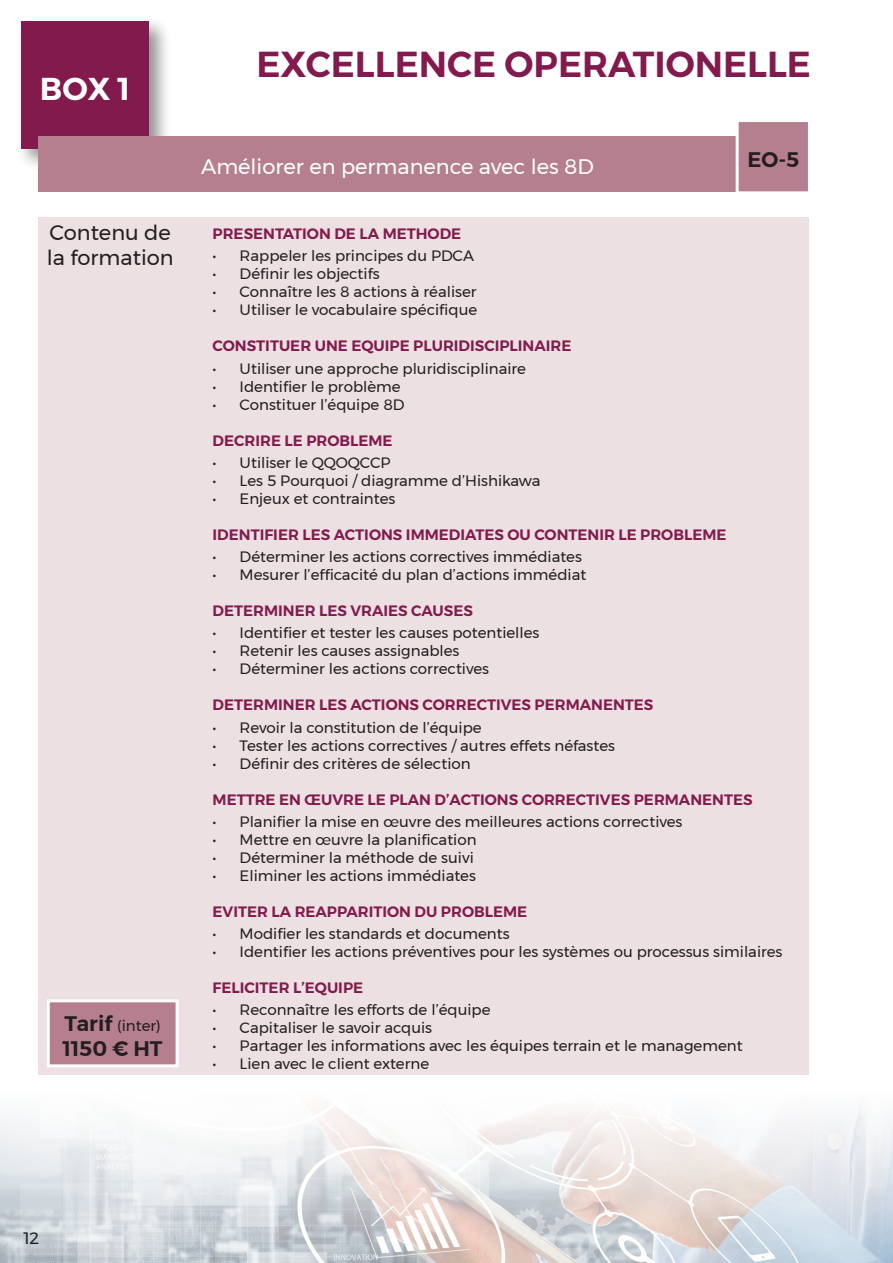
<style>
.page{position:relative;width:893px;height:1263px;background:#fff}
.page>*{position:absolute;margin:0;border:0;box-sizing:border-box;transform-origin:0 0}
.t1{font:600 36px "Montserrat";color:#831a4e}
.t2{font:600 31.5px "Montserrat";color:#fff}
.t3{font:21px "Montserrat";color:#fff}
.t4{font:21px "Montserrat";color:#231f20}
.t5{font:600 21px "Montserrat";color:#231f20}
.t6{font:16.5px "Montserrat";color:#231f20}
.t7{font:15px "Montserrat";color:#231f20}
.t8{font:600 15px "Montserrat";color:#831a4e}
.s1{font-weight:600;font-size:21px}
</style>
<div class="page">
<img style="left:0;top:1105px;width:893px;height:158px">
<div style="left:16px;top:16px;width:156px;height:156px;background:#231f20;opacity:.5"></div>
<div style="left:21px;top:21px;width:128px;height:128px;background:#831a4e"></div>
<div style="left:38px;top:136px;width:719px;height:55px;background:#b57f8f"></div>
<svg style="left:734px;top:122px;width:74px;height:70px"></svg>
<div style="left:38px;top:217px;width:771px;height:858px;background:#ece0e2"></div>
<svg style="left:47px;top:999px;width:132px;height:69px;background:#bf919e"></svg>
<h2 class="t2" style="left:40px;top:64px;width:92px">BOX 1</h2>
<p class="t4" style="left:50px;top:217px;width:123px">Contenu de</p>
<p class="t4" style="left:47px;top:242px;width:128px">la formation</p>
<p class="t7" style="left:65px;top:1014px;width:98px"><span class="s1">Tarif</span> (inter)</p>
<p class="t5" style="left:63px;top:1032px;width:101px">1150 € HT</p>
<h1 class="t1" style="left:256px;top:36px;width:556px">EXCELLENCE OPERATIONELLE</h1>
<p class="t3" style="left:201px;top:150px;width:394px">Améliorer en permanence avec les 8D</p>
<p class="t5" style="left:747px;top:143px;width:53px">EO-5</p>
<p class="t8" style="left:213px;top:222px;width:250px">PRESENTATION DE LA METHODE</p>
<p class="t7" style="left:213px;top:244px;width:263px">• Rappeler les principes du PDCA</p>
<p class="t7" style="left:213px;top:262px;width:169px">• Définir les objectifs</p>
<p class="t7" style="left:213px;top:280px;width:265px">• Connaître les 8 actions à réaliser</p>
<p class="t7" style="left:213px;top:298px;width:266px">• Utiliser le vocabulaire spécifique</p>
<p class="t8" style="left:213px;top:334px;width:360px">CONSTITUER UNE EQUIPE PLURIDISCIPLINAIRE</p>
<p class="t7" style="left:213px;top:357px;width:315px">• Utiliser une approche pluridisciplinaire</p>
<p class="t7" style="left:213px;top:375px;width:190px">• Identifier le problème</p>
<p class="t7" style="left:213px;top:393px;width:193px">• Constituer l’équipe 8D</p>
<p class="t8" style="left:213px;top:428px;width:181px">DECRIRE LE PROBLEME</p>
<p class="t7" style="left:213px;top:451px;width:179px">• Utiliser le QQOQCCP</p>
<p class="t7" style="left:213px;top:469px;width:329px">• Les 5 Pourquoi / diagramme d’Hishikawa</p>
<p class="t7" style="left:213px;top:487px;width:184px">• Enjeux et contraintes</p>
<p class="t8" style="left:213px;top:523px;width:515px">IDENTIFIER LES ACTIONS IMMEDIATES OU CONTENIR LE PROBLEME</p>
<p class="t7" style="left:213px;top:545px;width:371px">• Déterminer les actions correctives immédiates</p>
<p class="t7" style="left:213px;top:563px;width:375px">• Mesurer l’efficacité du plan d’actions immédiat</p>
<p class="t8" style="left:213px;top:599px;width:262px">DETERMINER LES VRAIES CAUSES</p>
<p class="t7" style="left:213px;top:621px;width:328px">• Identifier et tester les causes potentielles</p>
<p class="t7" style="left:213px;top:639px;width:248px">• Retenir les causes assignables</p>
<p class="t7" style="left:213px;top:657px;width:278px">• Déterminer les actions correctives</p>
<p class="t8" style="left:213px;top:693px;width:442px">DETERMINER LES ACTIONS CORRECTIVES PERMANENTES</p>
<p class="t7" style="left:213px;top:716px;width:271px">• Revoir la constitution de l’équipe</p>
<p class="t7" style="left:213px;top:734px;width:404px">• Tester les actions correctives / autres effets néfastes</p>
<p class="t7" style="left:213px;top:752px;width:260px">• Définir des critères de sélection</p>
<p class="t8" style="left:213px;top:787px;width:541px">METTRE EN ŒUVRE LE PLAN D’ACTIONS CORRECTIVES PERMANENTES</p>
<p class="t7" style="left:213px;top:810px;width:471px">• Planifier la mise en œuvre des meilleures actions correctives</p>
<p class="t7" style="left:213px;top:828px;width:265px">• Mettre en œuvre la planification</p>
<p class="t7" style="left:213px;top:846px;width:263px">• Déterminer la méthode de suivi</p>
<p class="t7" style="left:213px;top:864px;width:265px">• Eliminer les actions immédiates</p>
<p class="t8" style="left:213px;top:900px;width:316px">EVITER LA REAPPARITION DU PROBLEME</p>
<p class="t7" style="left:213px;top:922px;width:299px">• Modifier les standards et documents</p>
<p class="t7" style="left:213px;top:940px;width:571px">• Identifier les actions préventives pour les systèmes ou processus similaires</p>
<p class="t8" style="left:213px;top:976px;width:152px">FELICITER L’EQUIPE</p>
<p class="t7" style="left:213px;top:998px;width:279px">• Reconnaître les efforts de l’équipe</p>
<p class="t7" style="left:213px;top:1016px;width:221px">• Capitaliser le savoir acquis</p>
<p class="t7" style="left:213px;top:1034px;width:532px">• Partager les informations avec les équipes terrain et le management</p>
<p class="t7" style="left:213px;top:1052px;width:218px">• Lien avec le client externe</p>
<p class="t6" style="left:23px;top:1225px;width:17px">12</p>
</div>
